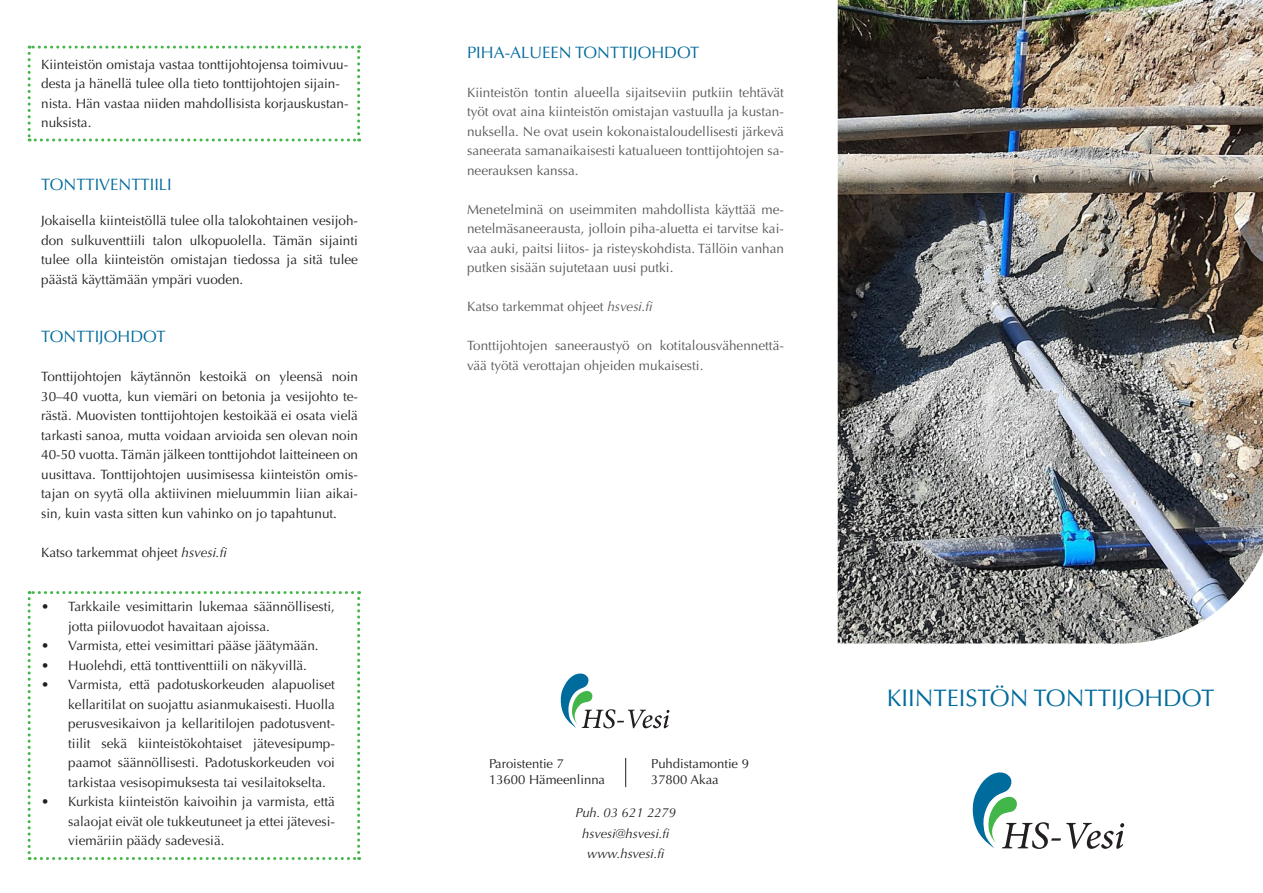
<style>
.page{position:relative;width:1263px;height:893px;background:#fff}
.page>*{position:absolute;margin:0;border:0;box-sizing:border-box;transform-origin:0 0}
.t1{font:24px "Optima LT Std";color:#006b9d}
.t2{font:16.5px "Optima LT Std";color:#006b9d}
.t3{font:13.5px/19.5px "Optima LT Std";color:#231f20;text-align:justify}
.t4{font:13.5px/19.5px "Optima LT Std";color:#57585a;text-align:justify}
.Leipis_MUSTA_SIS{font:13.05px "Optima LT Std";color:#231f20}
.Leipis_MUSTA_SIS-2{font:italic 13.05px "Optima LT Std";color:#231f20}
.s1{font-style:italic}
</style>
<div class="page">
<img style="left:838px;top:0;width:425px;height:643px">
<svg style="left:560px;top:673px;width:109px;height:55px"></svg>
<svg style="left:972px;top:772px;width:152px;height:77px"></svg>
<svg style="left:625px;top:758px;width:1px;height:29px"></svg>
<svg style="left:28px;top:46px;width:332px;height:95px"></svg>
<svg style="left:28px;top:591px;width:332px;height:269px"></svg>
<p class="t3" style="left:41px;top:55px;width:309px;text-align:left">Kiinteistön omistaja vastaa tonttijohtojensa toimivuu&shy;desta ja hänellä tulee olla tieto tonttijohtojen sijain&shy;nista. Hän vastaa niiden mahdollisista korjauskustan&shy;nuksista.</p>
<p class="t2" style="left:41px;top:174px;width:132px">TONTTIVENTTIILI</p>
<p class="t3" style="left:41px;top:211px;width:318px">Jokaisella kiinteistöllä tulee olla talokohtainen vesijoh&shy;don sulkuventtiili talon ulkopuolella. Tämän sijainti tulee olla kiinteistön omistajan tiedossa ja sitä tulee päästä käyttämään ympäri vuoden.</p>
<p class="t2" style="left:41px;top:327px;width:126px">TONTTIJOHDOT</p>
<p class="t3" style="left:41px;top:367px;width:318px">Tonttijohtojen käytännön kestoikä on yleensä noin 30–40 vuotta, kun viemäri on betonia ja vesijohto te&shy;rästä. Muovisten tonttijohtojen kestoikää ei osata vielä tarkasti sanoa, mutta voidaan arvioida sen olevan noin 40-50 vuotta. Tämän jälkeen tonttijohdot laitteineen on uusittava. Tonttijohtojen uusimisessa kiinteistön omis&shy;tajan on syytä olla aktiivinen mieluummin liian aikai&shy;sin, kuin vasta sitten kun vahinko on jo tapahtunut.</p>
<p class="t3" style="left:41px;top:543px;width:187px">Katso tarkemmat ohjeet <span class="s1">hsvesi.fi</span></p>
<p class="t3" style="left:68px;top:597px;width:268px;text-indent:-27px">• Tarkkaile vesimittarin lukemaa säännöllisesti, jotta piilovuodot havaitaan ajoissa.</p>
<p class="t3" style="left:41px;top:636px;width:279px">• Varmista, ettei vesimittari pääse jäätymään.</p>
<p class="t3" style="left:41px;top:656px;width:267px">• Huolehdi, että tonttiventtiili on näkyvillä.</p>
<p class="t3" style="left:68px;top:675px;width:268px;text-indent:-27px">• Varmista, että padotuskorkeuden alapuoliset kellaritilat on suojattu asianmukaisesti. Huolla perusvesikaivon ja kellaritilojen padotusvent&shy;tiilit sekä kiinteistökohtaiset jätevesipump&shy;paamot säännöllisesti. Padotuskorkeuden voi tarkistaa vesisopimuksesta tai vesilaitokselta.</p>
<p class="t3" style="left:68px;top:792px;width:268px;text-indent:-27px">• Kurkista kiinteistön kaivoihin ja varmista, että salaojat eivät ole tukkeutuneet ja ettei jätevesi&shy;viemäriin päädy sadevesiä.</p>
<p class="t2" style="left:467px;top:43px;width:234px">PIHA-ALUEEN TONTTIJOHDOT</p>
<p class="t4" style="left:467px;top:83px;width:318px">Kiinteistön tontin alueella sijaitseviin putkiin tehtävät työt ovat aina kiinteistön omistajan vastuulla ja kustan&shy;nuksella. Ne ovat usein kokonaistaloudellisesti järkevä saneerata samanaikaisesti katualueen tonttijohtojen sa&shy;neerauksen kanssa.</p>
<p class="t4" style="left:467px;top:200px;width:318px">Menetelminä on useimmiten mahdollista käyttää me&shy;netelmäsaneerausta, jolloin piha-aluetta ei tarvitse kai&shy;vaa auki, paitsi liitos- ja risteyskohdista. Tällöin vanhan putken sisään sujutetaan uusi putki.</p>
<p class="t4" style="left:467px;top:297px;width:187px">Katso tarkemmat ohjeet <span class="s1">hsvesi.fi</span></p>
<p class="t4" style="left:467px;top:336px;width:318px">Tonttijohtojen saneeraustyö on kotitalousvähennettä&shy;vää työtä verottajan ohjeiden mukaisesti.</p>
<p class="Leipis_MUSTA_SIS" style="left:489px;top:755px;width:76px">Paroistentie 7</p>
<p class="Leipis_MUSTA_SIS" style="left:651px;top:755px;width:99px">Puhdistamontie 9</p>
<p class="Leipis_MUSTA_SIS" style="left:489px;top:772px;width:118px">13600 Hämeenlinna</p>
<p class="Leipis_MUSTA_SIS" style="left:651px;top:772px;width:69px">37800 Akaa</p>
<p class="Leipis_MUSTA_SIS-2" style="left:575px;top:805px;width:102px">Puh. 03 621 2279</p>
<p class="Leipis_MUSTA_SIS-2" style="left:582px;top:826px;width:89px">hsvesi@hsvesi.fi</p>
<p class="Leipis_MUSTA_SIS-2" style="left:587px;top:845px;width:78px">www.hsvesi.fi</p>
<p class="t1" style="left:887px;top:684px;width:329px">KIINTEISTÖN TONTTIJOHDOT</p>
</div>
